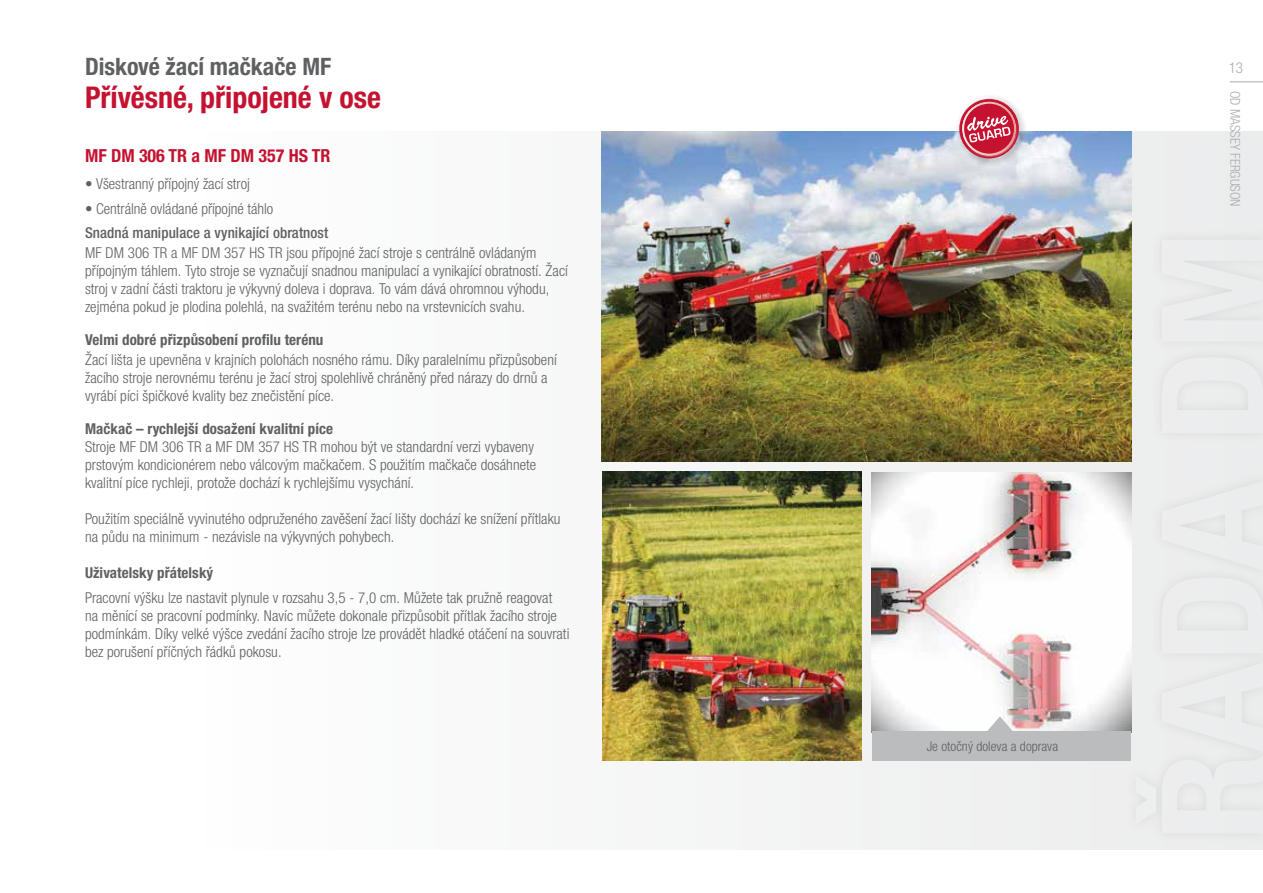
<style>
.page{position:relative;width:1263px;height:893px;background:#fff}
.page>*{position:absolute;margin:0;border:0;box-sizing:border-box;transform-origin:0 0}
.t1{font:700 condensed 30px "Helvetica Neue LTW1 G";color:#c41230}
.t2{font:700 condensed 24px "Helvetica Neue LTW1 G";color:#5f6062}
.t3{font:700 condensed 18px "Helvetica Neue LTW1 G";color:#c41230}
.t4{font:300 condensed 15px/18px "Helvetica Neue LTW1 G";letter-spacing:.005em;color:#5f6062}
.t5{font:700 condensed 15px "Helvetica Neue LTW1 G";letter-spacing:.005em;color:#5f6062}
.t6{font:500 condensed 15px "Helvetica Neue LTW1 G";letter-spacing:.005em;color:#5f6062}
.t7{font:300 condensed 15px "Helvetica Neue LTW1 G";color:#aaacaf}
.t8{font:300 condensed 13.5px "Helvetica Neue LTW1 G";letter-spacing:.005em;color:#5f6062}
.t9{font:300 condensed 13.5px "Helvetica Neue LTW1 G";color:#aaacaf}
</style>
<div class="page">
<svg style="left:601px;top:132px;width:662px;height:717px"></svg>
<img style="left:872px;top:472px;width:259px;height:260px">
<div style="left:872px;top:731px;width:258px;height:30px;background:#babcbe"></div>
<svg style="left:986px;top:716px;width:28px;height:15px"></svg>
<img style="left:602px;top:132px;width:529px;height:330px">
<div style="left:954px;top:94px;width:74px;height:74px;background:#000;opacity:.4"></div>
<div style="left:955px;top:95px;width:63px;height:62px;background:#fff;opacity:.75"></div>
<svg style="left:959px;top:99px;width:60px;height:59px;background:#d46a7b"></svg>
<img style="left:603px;top:471px;width:258px;height:290px">
<hr style="left:1230px;top:81px;width:33px;height:1px;background:#aaacaf">
<h2 class="t2" style="left:85px;top:53px;width:248px">Diskové žací mačkače MF</h2>
<p class="t7" style="left:1229px;top:59px;width:16px">13</p>
<h1 class="t1" style="left:85px;top:80px;width:298px">Přívěsné, připojené v ose</h1>
<p class="t3" style="left:85px;top:144px;width:247px">MF DM 306 TR a MF DM 357 HS TR</p>
<p class="t4" style="left:85px;top:175px;width:166px">• Všestranný přípojný žací stroj</p>
<p class="t4" style="left:85px;top:200px;width:190px">• Centrálně ovládané přípojné táhlo</p>
<p class="t6" style="left:85px;top:224px;width:245px">Snadná manipulace a vynikající obratnost</p>
<p class="t4" style="left:85px;top:244px;width:484px">MF DM 306 TR a MF DM 357 HS TR jsou přípojné žací stroje s centrálně ovládaným přípojným táhlem. Tyto stroje se vyznačují snadnou manipulací a vynikající obratností. Žací stroj v zadní části traktoru je výkyvný doleva i doprava. To vám dává ohromnou výhodu, zejména pokud je plodina polehlá, na svažitém terénu nebo na vrstevnicích svahu.</p>
<p class="t5" style="left:85px;top:331px;width:240px">Velmi dobré přizpůsobení profilu terénu</p>
<p class="t4" style="left:85px;top:351px;width:473px">Žací lišta je upevněna v krajních polohách nosného rámu. Díky paralelnímu přizpůsobení žacího stroje nerovnému terénu je žací stroj spolehlivě chráněný před nárazy do drnů a vyrábí píci špičkové kvality bez znečistění píce.</p>
<p class="t5" style="left:85px;top:420px;width:250px">Mačkač – rychlejší dosažení kvalitní píce</p>
<p class="t4" style="left:85px;top:438px;width:453px">Stroje MF DM 306 TR a MF DM 357 HS TR mohou být ve standardní verzi vybaveny prstovým kondicionérem nebo válcovým mačkačem. S použitím mačkače dosáhnete kvalitní píce rychleji, protože dochází k rychlejšímu vysychání.</p>
<p class="t4" style="left:85px;top:510px;width:477px">Použitím speciálně vyvinutého odpruženého zavěšení žací lišty dochází ke snížení přítlaku na půdu na minimum - nezávisle na výkyvných pohybech.</p>
<p class="t5" style="left:85px;top:564px;width:130px">Uživatelsky přátelský</p>
<p class="t4" style="left:85px;top:588px;width:486px">Pracovní výšku lze nastavit plynule v rozsahu 3,5 - 7,0 cm. Můžete tak pružně reagovat<br>na měnící se pracovní podmínky. Navíc můžete dokonale přizpůsobit přítlak žacího stroje podmínkám. Díky velké výšce zvedání žacího stroje lze provádět hladké otáčení na souvrati bez porušení příčných řádků pokosu.</p>
<p class="t9" style="left:1243px;top:91px;width:117px;rotate:90deg">OD MASSEY FERGUSON</p>
<p class="t8" style="left:927px;top:739px;width:133px">Je otočný doleva a doprava</p>
</div>
